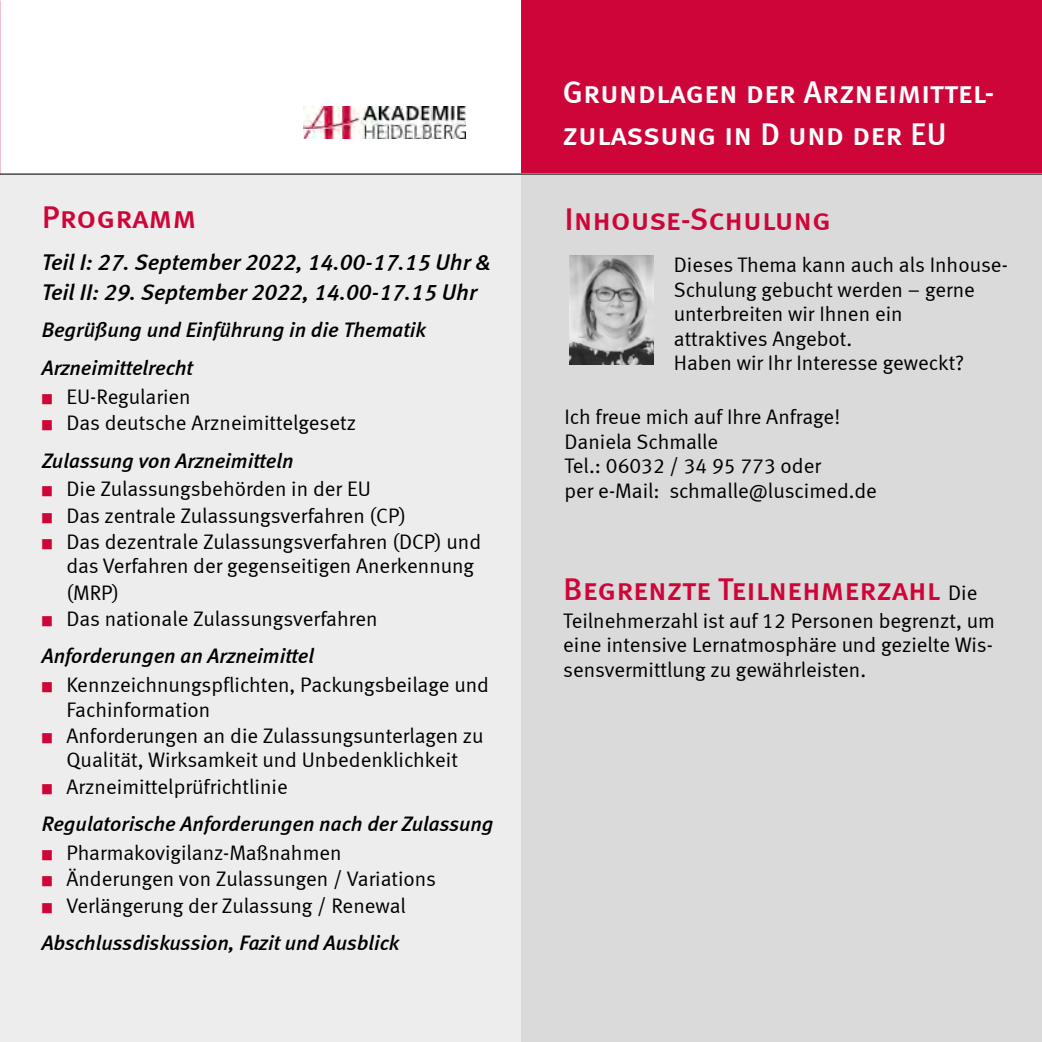
<style>
.page{position:relative;width:1042px;height:1042px;background:#fff}
.page>*{position:absolute;margin:0;border:0;box-sizing:border-box;transform-origin:0 0}
.t1{font:31.5px "Meta Medium LF Caps";color:#ce0538}
.t2{font:31.5px/42px "Meta Medium LF Caps";color:#fff}
.t3{font:italic 22.75px/29.8px "Meta Medium LF";color:#000}
.t4{font:21px/25.4px "Meta Normal";color:#000}
.t5{font:21px/24.5px "Meta Normal LF";color:#000}
.t6{font:italic 21px/37.6px "Meta Medium LF";color:#000}
.s1{color:#ce0538}
.s2{font-family:"Meta Normal"}
.s3{font-family:"Meta Normal LF";font-size:21px;color:#000}
</style>
<div class="page">
<div style="left:521px;top:0;width:521px;height:174px;background:#ce0538"></div>
<img style="left:303px;top:106px;width:163px;height:32px">
<div style="left:521px;top:174px;width:521px;height:868px;background:#dadada"></div>
<div style="left:0;top:174px;width:521px;height:868px;background:#ededed"></div>
<hr style="left:0;top:174px;width:1042px;height:1px;background:#000">
<img style="left:569px;top:255px;width:85px;height:110px">
<h1 class="t1" style="left:42px;top:199px;width:156px">Programm</h1>
<p class="t3" style="left:42px;top:247px;width:451px">Teil I: 27. September 2022, 14.00-17.15 Uhr &amp;<br>Teil II: 29. September 2022, 14.00-17.15 Uhr</p>
<p class="t6" style="left:42px;top:311px;width:386px">Begrüßung und Einführung in die Thematik<br>Arzneimittelrecht</p>
<p class="t4" style="left:42px;top:383px;width:150px"><span class="s1">■</span> EU-Regularien</p>
<p class="t4" style="left:42px;top:410px;width:316px"><span class="s1">■</span> Das deutsche Arzneimittelgesetz</p>
<p class="t6" style="left:42px;top:441px;width:253px">Zulassung von Arzneimitteln</p>
<p class="t4" style="left:42px;top:476px;width:331px"><span class="s1">■</span> Die Zulassungsbehörden in der EU</p>
<p class="t4" style="left:42px;top:502px;width:366px"><span class="s1">■</span> Das zentrale Zulassungsverfahren (CP)</p>
<p class="t4" style="left:66px;top:528px;width:416px;text-indent:-25px"><span class="s1">■</span> Das dezentrale Zulassungsverfahren (DCP) und das Verfahren der gegenseitigen Anerkennung (MRP)</p>
<p class="t4" style="left:42px;top:605px;width:337px"><span class="s1">■</span> Das nationale Zulassungsverfahren</p>
<p class="t6" style="left:42px;top:637px;width:274px">Anforderungen an Arzneimittel</p>
<p class="t4" style="left:66px;top:672px;width:424px;line-height:24.5px;text-indent:-25px"><span class="s1">■</span> Kennzeichnungspflichten, Packungsbeilage und<br>Fachinformation</p>
<p class="t4" style="left:42px;top:723px;width:443px;line-height:24.5px;text-align:center"><span class="s1">■</span> Anforderungen an die Zulassungsunterlagen zu<br>Qualität, Wirksamkeit und Unbedenklichkeit</p>
<p class="t4" style="left:42px;top:773px;width:248px"><span class="s1">■</span> Arzneimittelprüfrichtlinie</p>
<p class="t6" style="left:42px;top:805px;width:453px">Regulatorische Anforderungen nach der Zulassung</p>
<p class="t4" style="left:42px;top:840px;width:301px"><span class="s1">■</span> Pharmakovigilanz-Maßnahmen</p>
<p class="t4" style="left:42px;top:866px;width:396px"><span class="s1">■</span> Änderungen von Zulassungen / Variations</p>
<p class="t4" style="left:42px;top:892px;width:366px"><span class="s1">■</span> Verlängerung der Zulassung / Renewal</p>
<p class="t6" style="left:42px;top:924px;width:359px">Abschlussdiskussion, Fazit und Ausblick</p>
<h1 class="t2" style="left:562px;top:70px;width:433px">Grundlagen der Arzneimittel&shy;zulassung in D und der EU</h1>
<h1 class="t1" style="left:564px;top:201px;width:268px">Inhouse-Schulung</h1>
<p class="t5" style="left:674px;top:253px;width:335px">Dieses Thema kann auch als Inhouse-<br>Schulung gebucht werden <span class="s2">–</span> gerne unterbreiten wir Ihnen ein<br>attraktives Angebot.<br>Haben wir Ihr Interesse geweckt?</p>
<p class="t5" style="left:564px;top:405px;width:314px">Ich freue mich auf Ihre Anfrage!<br>Daniela Schmalle<br>Tel.: 06032 / 34 95 773 oder<br>per e-Mail: schmalle@luscimed.de</p>
<h1 class="t1" style="left:563px;top:571px;width:416px">Begrenzte Teilnehmerzahl <span class="s3">Die</span></h1>
<p class="t5" style="left:563px;top:608px;width:433px;text-align:justify">Teilnehmerzahl ist auf 12 Personen begrenzt, um eine intensive Lernatmosphäre und gezielte Wis&shy;sensvermittlung zu gewährleisten.</p>
</div>
